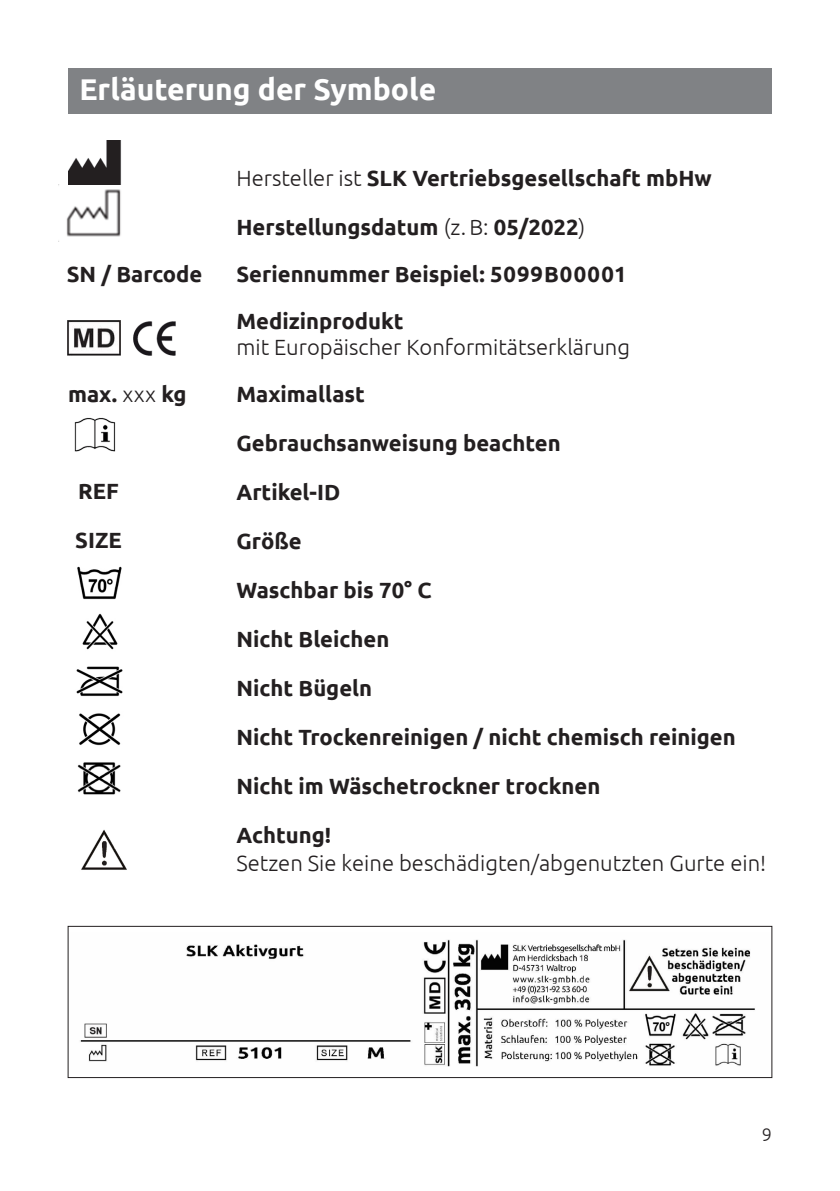
<style>
.page{position:relative;width:840px;height:1191px;background:#fff}
.page>*{position:absolute;margin:0;border:0;box-sizing:border-box;transform-origin:0 0}
.Headline_1{font:700 30px "Ubuntu";color:#fff}
.t1{font:700 22px "Ubuntu";color:#231f20}
.t2{font:300 22px/26px "Ubuntu";color:#231f20}
.t3{font:300 18px "Ubuntu";color:#231f20}
.s1{font-weight:300}
.s2{font-weight:700}
</style>
<div class="page">
<img style="left:58px;top:185px;width:63px;height:56px">
<div style="left:68px;top:68px;width:703px;height:45px;background:#808285"></div>
<img style="left:68px;top:141px;width:53px;height:44px">
<img style="left:74px;top:417px;width:42px;height:35px">
<img style="left:82px;top:613px;width:36px;height:37px">
<img style="left:76px;top:666px;width:47px;height:30px">
<img style="left:79px;top:713px;width:42px;height:33px">
<img style="left:77px;top:566px;width:45px;height:34px">
<img style="left:77px;top:762px;width:44px;height:33px">
<img style="left:133px;top:321px;width:43px;height:34px">
<img style="left:67px;top:320px;width:54px;height:35px">
<img style="left:80px;top:939px;width:675px;height:128px">
<div style="left:68px;top:926px;width:704px;height:152px;border:1px solid #231f20"></div>
<img style="left:81px;top:829px;width:46px;height:41px">
<div style="left:115px;top:816px;width:29px;height:32px;background:#fff"></div>
<p class="Headline_1" style="left:79px;top:71px;width:358px">Erläuterung der Symbole</p>
<p class="t1" style="left:67px;top:261px;width:137px">SN / Barcode</p>
<p class="t1" style="left:68px;top:381px;width:120px">max. <span class="s1">xxx</span> kg</p>
<p class="t1" style="left:78px;top:478px;width:42px">REF</p>
<p class="t1" style="left:75px;top:527px;width:48px">SIZE</p>
<p class="t1" style="left:236px;top:165px;width:476px"><span class="s1">Hersteller ist</span> SLK Vertriebsgesellschaft mbHw</p>
<p class="t1" style="left:236px;top:214px;width:350px">Herstellungsdatum <span class="s1">(z. B:</span> 05/2022<span class="s1">)</span></p>
<p class="t1" style="left:236px;top:261px;width:391px">Seriennummer Beispiel: 5099B00001</p>
<p class="t2" style="left:236px;top:307px;width:395px"><span class="s2">Medizinprodukt<br></span>mit Europäischer Konformitätserklärung</p>
<p class="t1" style="left:236px;top:380px;width:130px">Maximallast</p>
<p class="t1" style="left:236px;top:429px;width:325px">Gebrauchsanweisung beachten</p>
<p class="t1" style="left:236px;top:478px;width:105px">Artikel-ID</p>
<p class="t1" style="left:236px;top:527px;width:67px">Größe</p>
<p class="t1" style="left:236px;top:576px;width:197px">Waschbar bis 70° C</p>
<p class="t1" style="left:236px;top:625px;width:154px">Nicht Bleichen</p>
<p class="t1" style="left:236px;top:674px;width:137px">Nicht Bügeln</p>
<p class="t1" style="left:236px;top:723px;width:500px">Nicht Trockenreinigen / nicht chemisch reinigen</p>
<p class="t1" style="left:236px;top:772px;width:365px">Nicht im Wäschetrockner trocknen</p>
<p class="t2" style="left:236px;top:820px;width:531px;line-height:28px"><span class="s2">Achtung!<br></span>Setzen Sie keine beschädigten/abgenutzten Gurte ein!</p>
<p class="t3" style="left:761px;top:1123px;width:12px">9</p>
</div>
